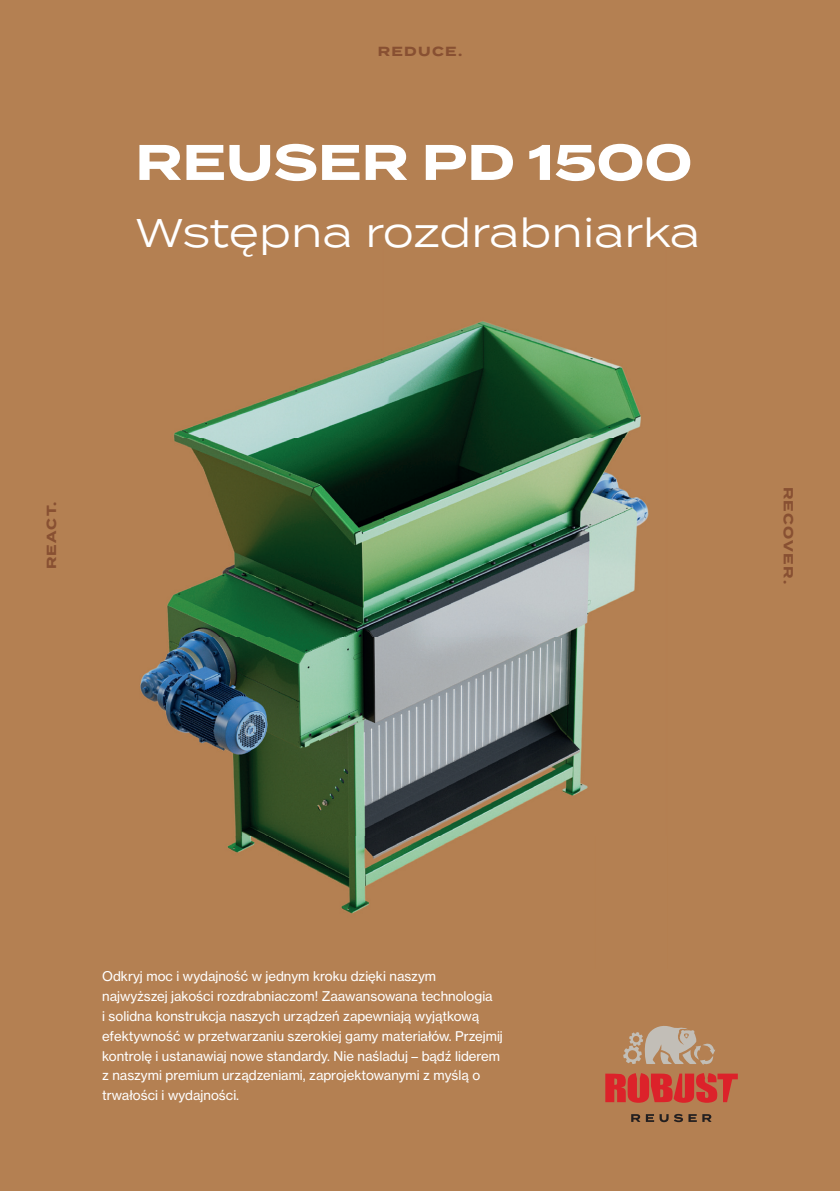
<style>
.page{position:relative;width:840px;height:1191px;background:#fff}
.page>*{position:absolute;margin:0;border:0;box-sizing:border-box;transform-origin:0 0}
.t1{font:700 50px "Termina";color:#fff}
.t2{font:40px "Termina";color:#fff}
.t3{font:13.2px/19.8px "N Haas Grotesk TX Pro 55 Rg";color:#fff}
.t4{font:700 13.2px "Termina";letter-spacing:.1em;color:#885032}
</style>
<div class="page">
<div style="left:0;top:0;width:839px;height:1191px;background:#b48052"></div>
<img style="left:140px;top:321px;width:509px;height:593px">
<svg style="left:623px;top:1026px;width:92px;height:39px"></svg>
<svg style="left:631px;top:1113px;width:80px;height:9px"></svg>
<svg style="left:605px;top:1073px;width:132px;height:29px"></svg>
<p class="t4" style="left:377px;top:42px;width:86px">REDUCE.</p>
<h1 class="t1" style="left:135px;top:125px;width:558px">REUSER PD 1500</h1>
<h2 class="t2" style="left:135px;top:203px;width:566px">Wstępna rozdrabniarka</h2>
<p class="t4" style="left:42px;top:569px;width:69px;rotate:-90deg">REACT.</p>
<p class="t4" style="left:797px;top:487px;width:99px;rotate:90deg">RECOVER.</p>
<p class="t3" style="left:102px;top:966px;width:402px">Odkryj moc i wydajność w jednym kroku dzięki naszym najwyższej jakości rozdrabniaczom! Zaawansowana technologia<br>i solidna konstrukcja naszych urządzeń zapewniają wyjątkową efektywność w przetwarzaniu szerokiej gamy materiałów. Przejmij kontrolę i ustanawiaj nowe standardy. Nie naśladuj – bądź liderem z naszymi premium urządzeniami, zaprojektowanymi z myślą o trwałości i wydajności.</p>
</div>
